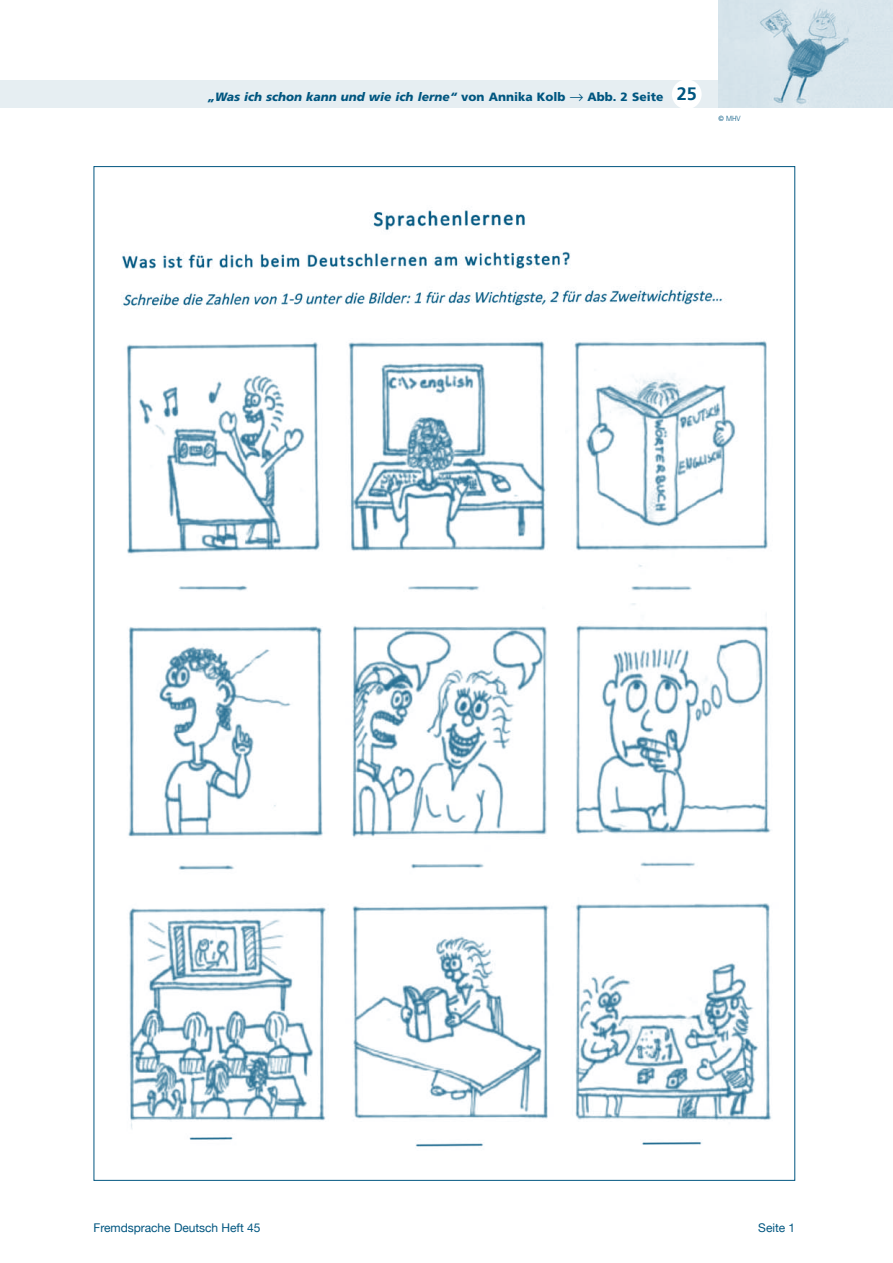
<style>
.page{position:relative;width:893px;height:1263px;background:#fff}
.page>*{position:absolute;margin:0;border:0;box-sizing:border-box;transform-origin:0 0}
.t1{font:italic 900 12px "Frutiger";color:#005680}
.t2{font:12px "Helvetica Neue";letter-spacing:-.005em;color:#005680}
.t3{font:300 7.5px "Frutiger";color:#005680;scale:.9 1}
.s1{font-style:normal}
.s2{font-weight:700;font-style:normal;font-size:18px}
</style>
<div class="page">
<div style="left:0;top:80px;width:893px;height:28px;background:#e6eef2"></div>
<div style="left:672px;top:79px;width:30px;height:30px;background:#fff;border-radius:50%"></div>
<img style="left:719px;top:0;width:174px;height:108px">
<img style="left:121px;top:210px;width:651px;height:937px">
<p class="t1" style="left:208px;top:90px;width:490px">„Was ich schon kann und wie ich lerne“ <span class="s1">von Annika Kolb</span> → <span class="s1">Abb. 2 Seite</span> <span class="s2">25</span></p>
<p class="t3" style="left:719px;top:114px;width:26px">© MHV</p>
<p class="t2" style="left:94px;top:1221px;width:168px">Fremdsprache Deutsch Heft 45</p>
<p class="t2" style="left:758px;top:1221px;width:38px">Seite 1</p>
</div>
